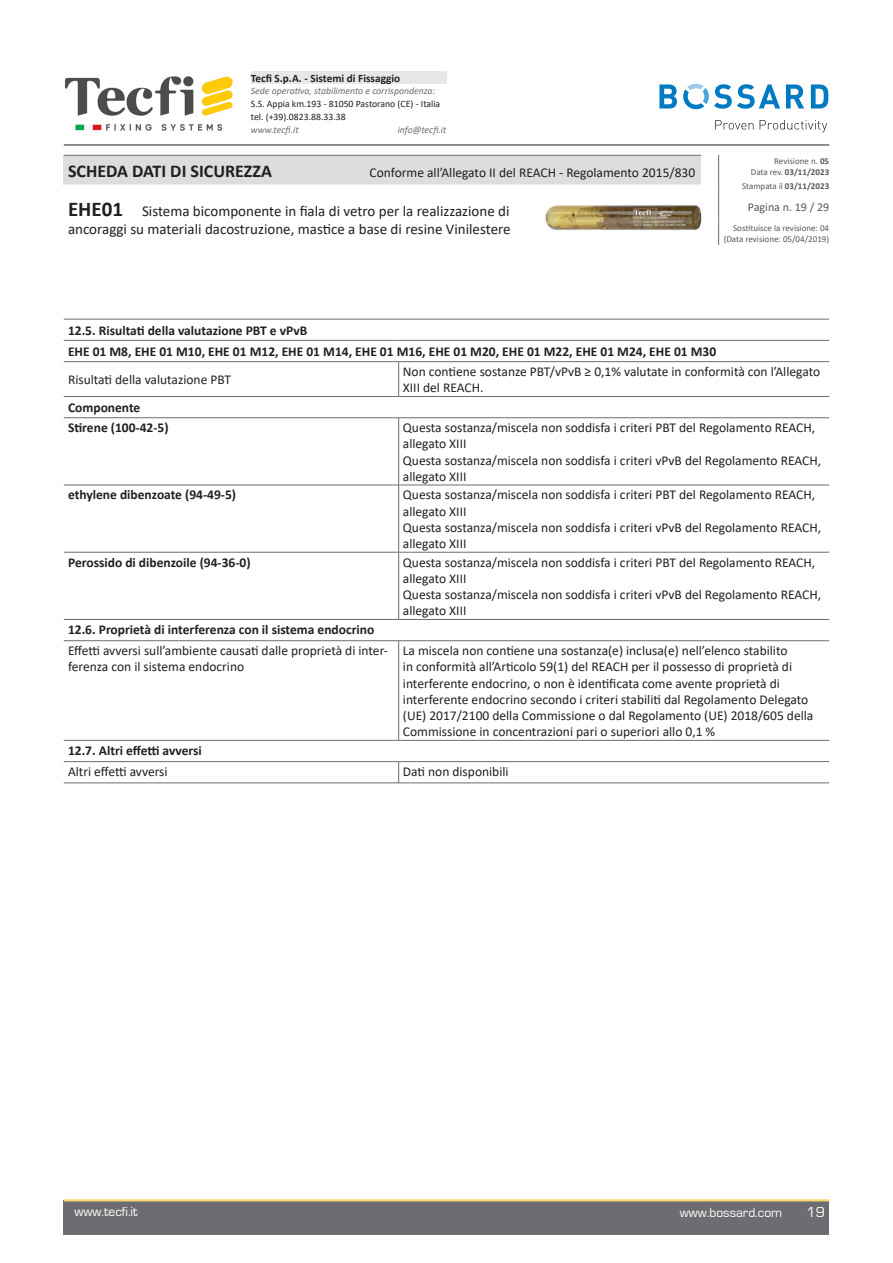
<style>
.page{position:relative;width:893px;height:1263px;background:#fff}
.page>*{position:absolute;margin:0;border:0;box-sizing:border-box;transform-origin:0 0}
.t1{font:700 18px "Calibri";color:#231f20}
.t2{font:15px/18px "Calibri";color:#231f20}
.t3{font:15px "Eurostile";color:#fff}
.t4{font:13.5px/16.2px "Calibri";color:#231f20}
.t5{font:700 13.5px/21.3px "Calibri";color:#231f20}
.t6{font:13.5px "Eurostile";color:#fff}
.t7{font:12px "Calibri";color:#57585a}
.t8{font:700 11.25px "Calibri";color:#231f20}
.t9{font:italic 9.75px "Calibri";color:#6c6d70}
.t10{font:9.75px/12.8px "Calibri";color:#231f20}
.t11{font:9px/10.8px "Calibri";color:#57585a;text-align:right}
.s1{font-weight:700;font-size:21px}
.s2{font-weight:700}
</style>
<div class="page">
<div style="left:64px;top:1200px;width:765px;height:34px;background:#6c6d70"></div>
<hr style="left:64px;top:1199px;width:765px;height:2px;background:#fed772">
<div style="left:64px;top:155px;width:637px;height:30px;background:#dcdddf"></div>
<hr style="left:64px;top:155px;width:637px;height:1px;background:#6c6d70">
<svg style="left:718px;top:155px;width:2px;height:90px"></svg>
<hr style="left:64px;top:145px;width:765px;height:1px;background:#231f20">
<svg style="left:715px;top:120px;width:38px;height:10px"></svg>
<svg style="left:760px;top:120px;width:67px;height:12px"></svg>
<svg style="left:659px;top:84px;width:18px;height:24px"></svg>
<svg style="left:786px;top:84px;width:18px;height:24px"></svg>
<svg style="left:811px;top:84px;width:18px;height:24px"></svg>
<svg style="left:683px;top:83px;width:97px;height:27px"></svg>
<img style="left:545px;top:205px;width:156px;height:25px">
<img style="left:64px;top:76px;width:169px;height:55px">
<div style="left:251px;top:72px;width:195px;height:12px;background:#e6e7e9"></div>
<svg style="left:64px;top:339px;width:765px;height:444px"></svg>
<hr style="left:399px;top:361px;width:430px;height:1px;background:#6c6d70">
<hr style="left:64px;top:340px;width:335px;height:1px;background:#6c6d70">
<hr style="left:399px;top:340px;width:430px;height:1px;background:#6c6d70">
<hr style="left:64px;top:361px;width:335px;height:1px;background:#6c6d70">
<hr style="left:398px;top:362px;width:1px;height:34px;background:#6c6d70">
<hr style="left:64px;top:417px;width:335px;height:1px;background:#6c6d70">
<hr style="left:399px;top:417px;width:430px;height:1px;background:#6c6d70">
<hr style="left:398px;top:418px;width:1px;height:67px;background:#6c6d70">
<hr style="left:398px;top:485px;width:1px;height:67px;background:#6c6d70">
<hr style="left:398px;top:552px;width:1px;height:67px;background:#6c6d70">
<hr style="left:398px;top:641px;width:1px;height:99px;background:#6c6d70">
<svg style="left:398px;top:762px;width:1px;height:21px"></svg>
<hr style="left:64px;top:319px;width:335px;height:1px;background:#6c6d70">
<hr style="left:399px;top:319px;width:430px;height:1px;background:#6c6d70">
<hr style="left:64px;top:396px;width:335px;height:1px;background:#6c6d70">
<hr style="left:399px;top:396px;width:430px;height:1px;background:#6c6d70">
<hr style="left:64px;top:485px;width:335px;height:1px;background:#6c6d70">
<hr style="left:399px;top:485px;width:430px;height:1px;background:#6c6d70">
<hr style="left:64px;top:552px;width:335px;height:1px;background:#6c6d70">
<hr style="left:399px;top:552px;width:430px;height:1px;background:#6c6d70">
<hr style="left:64px;top:619px;width:335px;height:1px;background:#6c6d70">
<hr style="left:399px;top:619px;width:430px;height:1px;background:#6c6d70">
<hr style="left:64px;top:640px;width:335px;height:1px;background:#6c6d70">
<hr style="left:399px;top:640px;width:430px;height:1px;background:#6c6d70">
<hr style="left:64px;top:740px;width:335px;height:1px;background:#6c6d70">
<hr style="left:399px;top:740px;width:430px;height:1px;background:#6c6d70">
<hr style="left:64px;top:761px;width:335px;height:1px;background:#6c6d70">
<hr style="left:399px;top:761px;width:430px;height:1px;background:#6c6d70">
<hr style="left:64px;top:783px;width:335px;height:1px;background:#6c6d70">
<hr style="left:399px;top:783px;width:430px;height:1px;background:#6c6d70">
<p class="t8" style="left:251px;top:70px;width:151px">Tecfi S.p.A. - Sistemi di Fissaggio</p>
<p class="t9" style="left:251px;top:84px;width:186px">Sede operativa, stabilimento e corrispondenza:</p>
<p class="t10" style="left:251px;top:97px;width:191px">S.S. Appia km.193 - 81050 Pastorano (CE) - Italia tel. (+39).0823.88.33.38</p>
<p class="t9" style="left:251px;top:123px;width:49px">www.tecfi.it</p>
<p class="t9" style="left:398px;top:123px;width:50px">info@tecfi.it</p>
<h1 class="t1" style="left:68px;top:158px;width:205px">SCHEDA DATI DI SICUREZZA</h1>
<p class="t4" style="left:370px;top:164px;width:327px">Conforme all’Allegato II del REACH - Regolamento 2015/830</p>
<p class="t2" style="left:68px;top:202px;width:444px"><span class="s1">EHE01</span> Sistema bicomponente in fiala di vetro per la realizzazione di ancoraggi su materiali dacostruzione, mastice a base di resine Vinilestere</p>
<p class="t11" style="left:751px;top:155px;width:80px">Revisione n. <span class="s2">05<br></span>Data rev. <span class="s2">03/11/2023</span></p>
<p class="t11" style="left:742px;top:181px;width:89px">Stampata il <span class="s2">03/11/2023</span></p>
<p class="t7" style="left:748px;top:199px;width:83px">Pagina n. 19 / 29</p>
<p class="t11" style="left:724px;top:223px;width:107px">Sostituisce la revisione: 04 (Data revisione: 05/04/2019)</p>
<p class="t5" style="left:68px;top:319px;width:650px">12.5. Risultati della valutazione PBT e vPvB<br>EHE 01 M8, EHE 01 M10, EHE 01 M12, EHE 01 M14, EHE 01 M16, EHE 01 M20, EHE 01 M22, EHE 01 M24, EHE 01 M30</p>
<p class="t4" style="left:68px;top:371px;width:165px">Risultati della valutazione PBT</p>
<p class="t4" style="left:403px;top:363px;width:419px">Non contiene sostanze PBT/vPvB ≥ 0,1% valutate in conformità con l’Allegato<br>XIII del REACH.</p>
<p class="t5" style="left:68px;top:397px;width:102px;line-height:20px">Componente<br>Stirene (100-42-5)</p>
<p class="t4" style="left:403px;top:419px;width:420px">Questa sostanza/miscela non soddisfa i criteri PBT del Regolamento REACH, allegato XIII<br>Questa sostanza/miscela non soddisfa i criteri vPvB del Regolamento REACH, allegato XIII</p>
<p class="t5" style="left:68px;top:484px;width:170px">ethylene dibenzoate (94-49-5)</p>
<p class="t4" style="left:403px;top:486px;width:420px">Questa sostanza/miscela non soddisfa i criteri PBT del Regolamento REACH, allegato XIII<br>Questa sostanza/miscela non soddisfa i criteri vPvB del Regolamento REACH, allegato XIII</p>
<p class="t5" style="left:68px;top:551px;width:184px">Perossido di dibenzoile (94-36-0)</p>
<p class="t4" style="left:403px;top:554px;width:420px">Questa sostanza/miscela non soddisfa i criteri PBT del Regolamento REACH, allegato XIII<br>Questa sostanza/miscela non soddisfa i criteri vPvB del Regolamento REACH, allegato XIII</p>
<p class="t5" style="left:68px;top:618px;width:308px">12.6. Proprietà di interferenza con il sistema endocrino</p>
<p class="t4" style="left:68px;top:642px;width:322px">Effetti avversi sull’ambiente causati dalle proprietà di inter&shy;ferenza con il sistema endocrino</p>
<p class="t4" style="left:403px;top:642px;width:412px">La miscela non contiene una sostanza(e) inclusa(e) nell’elenco stabilito<br>in conformità all’Articolo 59(1) del REACH per il possesso di proprietà di interferente endocrino, o non è identificata come avente proprietà di interferente endocrino secondo i criteri stabiliti dal Regolamento Delegato (UE) 2017/2100 della Commissione o dal Regolamento (UE) 2018/605 della Commissione in concentrazioni pari o superiori allo 0,1 %</p>
<p class="t5" style="left:68px;top:739px;width:135px">12.7. Altri effetti avversi</p>
<p class="t4" style="left:68px;top:763px;width:101px">Altri effetti avversi</p>
<p class="t4" style="left:403px;top:763px;width:107px">Dati non disponibili</p>
<p class="t6" style="left:74px;top:1204px;width:65px">www.tecfi.it</p>
<p class="t6" style="left:680px;top:1205px;width:104px">www.bossard.com</p>
<p class="t3" style="left:806px;top:1203px;width:20px">19</p>
</div>
